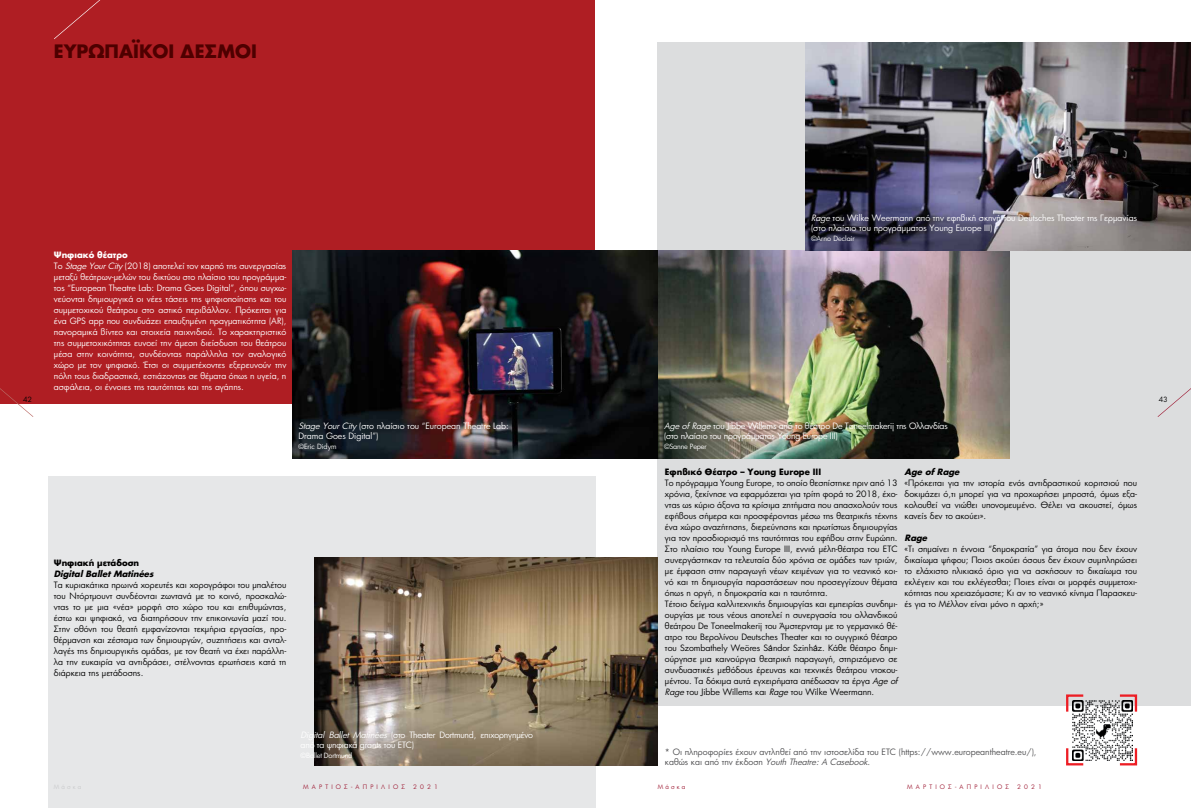
<style>
.page{position:relative;width:1191px;height:808px;background:#fff}
.page>*{position:absolute;margin:0;border:0;box-sizing:border-box;transform-origin:0 0}
.t1{font:700 18px "PF Futura Neu";color:#4e0000}
.t2{font:8.5px/11px "PF Futura Neu";color:#000;text-align:justify}
.t3{font:8.5px/11px "PF Futura Neu";color:#fff}
.t4{font:8.5px/10px "PF Futura Neu";letter-spacing:-.02em;color:#fff}
.t5{font:8.5px/10px "PF Futura Neu";color:#4d4d4f}
.t6{font:700 8.5px "PF Futura Neu";color:#000}
.t7{font:italic 700 8.5px "PF Futura Neu";color:#000}
.t8{font:7px "PF Futura Neu";letter-spacing:-.02em;color:#fff}
.t9{font:7px "PF Futura Neu";color:#fff}
.t10{font:7px "PF Futura Neu";color:#000}
.t11{font:6px "PF Futura Neu";letter-spacing:.53em;color:#9e1b34}
.s1{font-weight:700}
.s2{font-style:italic}
.s3{font-family:"Arial"}
</style>
<div class="page">
<div style="left:0;top:0;width:595px;height:404px;background:#af1e23"></div>
<div style="left:658px;top:43px;width:533px;height:663px;background:#dcddde"></div>
<div style="left:48px;top:476px;width:547px;height:332px;background:#e6e7e8"></div>
<svg style="left:1157px;top:388px;width:34px;height:29px"></svg>
<svg style="left:0;top:388px;width:33px;height:29px"></svg>
<img style="left:292px;top:250px;width:717px;height:208px">
<img style="left:805px;top:43px;width:386px;height:207px">
<svg style="left:54px;top:0;width:46px;height:39px"></svg>
<img style="left:314px;top:557px;width:344px;height:208px">
<svg style="left:1085px;top:700px;width:32px;height:1px"></svg>
<img style="left:1072px;top:701px;width:60px;height:59px">
<svg style="left:1066px;top:694px;width:19px;height:20px"></svg>
<svg style="left:1117px;top:694px;width:21px;height:20px"></svg>
<svg style="left:1117px;top:746px;width:21px;height:20px"></svg>
<svg style="left:1066px;top:746px;width:19px;height:20px"></svg>
<h1 class="t1" style="left:54px;top:39px;width:204px">ΕΥΡΩΠΑΪΚΟΙ ΔΕΣΜΟΙ</h1>
<p class="t3" style="left:54px;top:249px;width:234px"><span class="s1">Ψηφιακό θέατρο<br></span>Το <span class="s2">Stage YourCity</span> (2018) αποτελεί τον καρπό της συνεργασίας μεταξύ θεάτρων-μελών του δικτύου στο πλαίσιο του προγράμμα&shy;τος “European Theatre Lab: Drama Goes Digital”, όπου συγχω&shy;νεύονται δημιουργικά οι νέες τάσεις της ψηφιοποίησης και του συμμετοχικού θεάτρου στο αστικό περιβάλλον. Πρόκειται για ένα GPS app που συνδυάζει επαυξημένη πραγματικότητα (AR), πανοραμικά βίντεο και στοιχεία παιχνιδιού. Το χαρακτηριστικό της συμμετοχικότητας ευνοεί την άμεση διείσδυση του θεάτρου μέσα στην κοινότητα, συνδέοντας παράλληλα τον αναλογικό χώρο με τον ψηφιακό. Έτσι οι συμμετέχοντες εξερευνούν την πόλη τους διαδραστικά, εστιάζοντας σε θέματα όπως η υγεία, η ασφάλεια, οι έννοιες της ταυτότητας και της αγάπης.</p>
<p class="t3" style="left:811px;top:213px;width:327px;line-height:10px"><span class="s2">Rage</span> του Wilke Weermann από την εφηβική σκηνή του Deutsches Theater της Γερμανίας (στο πλαίσιο του προγράμματος Young Europe ΙΙΙ)</p>
<p class="t9" style="left:811px;top:234px;width:45px">©Arno Declair</p>
<p class="t10" style="left:23px;top:395px;width:10px">42</p>
<p class="t10" style="left:1158px;top:395px;width:10px">43</p>
<p class="t3" style="left:298px;top:421px;width:212px;line-height:10px"><span class="s2">Stage YourCity</span> (στο πλαίσιο του “European Theatre Lab:<br>Drama Goes Digital”)</p>
<p class="t9" style="left:298px;top:442px;width:40px">©Eric Didym</p>
<p class="t6" style="left:54px;top:557px;width:87px">Ψηφιακή μετάδοση</p>
<p class="t7" style="left:54px;top:568px;width:103px">Digital Ballet Matinées</p>
<p class="t2" style="left:54px;top:579px;width:234px">Τα κυριακάτικα πρωινά χορευτές και χορογράφοι του μπαλέτου του Ντόρτμουντ συνδέονται ζωντανά με το κοινό, προσκαλώ&shy;ντας το με μια «νέα» μορφή στο χώρο του και επιθυμώντας, έστω και ψηφιακά, να διατηρήσουν την επικοινωνία μαζί του.<br>Στην οθόνη του θεατή εμφανίζονται τεκμήρια εργασίας, προ&shy;θέρμανση και ζέσταμα των δημιουργών, συζητήσεις και ανταλ&shy;λαγές της δημιουργικής ομάδας, με τον θεατή να έχει παράλλη&shy;λα την ευκαιρία να αντιδράσει, στέλνοντας ερωτήσεις κατά τη διάρκεια της μετάδοσης.</p>
<p class="t4" style="left:664px;top:421px;width:285px"><span class="s2">Age ofRage</span> του Jibbe Willems από το θέατρο De Toneelmakerij της Ολλανδίας (στο πλαίσιο του προγράμματος Young Europe ΙΙΙ)</p>
<p class="t8" style="left:664px;top:442px;width:44px">©Sanne Peper</p>
<p class="t6" style="left:665px;top:466px;width:158px">Εφηβικό Θέατρο – Young Europe III</p>
<p class="t2" style="left:665px;top:477px;width:236px;text-align:left">Το πρόγραμμα Young Europe, το οποίο θεσπίστηκε πριν από 13 χρόνια, ξεκίνησε να εφαρμόζεται για τρίτη φορά το 2018, έχο&shy;ντας ως κύριο άξονα τα κρίσιμα ζητήματα που απασχολούν τους εφήβους σήμερα και προσφέροντας μέσω της θεατρικής τέχνης ένα χώρο αναζήτησης, διερεύνησης και πρωτίστως δημιουργίας για τον προσδιορισμό της ταυτότητας του εφήβου στην Ευρώπη.<br>Στο πλαίσιο του Young Europe III, εννιά μέλη-θέατρα του ETC συνεργάστηκαν τα τελευταία δύο χρόνια σε ομάδες των τριών, με έμφαση στην παραγωγή νέων κειμένων για το νεανικό κοι&shy;νό και τη δημιουργία παραστάσεων που προσεγγίζουν θέματα όπως η οργή, η δημοκρατία και η ταυτότητα.<br>Τέτοιο δείγμα καλλιτεχνικής δημιουργίας και εμπειρίας συνδημι&shy;ουργίας με τους νέους αποτελεί η συνεργασία του ολλανδικού θεάτρου De Toneelmakerij του Άμστερνταμ με το γερμανικό θέ&shy;ατρο του Βερολίνου Deutsches Theater και το ουγγρικό θέατρο του Szombathely Weöres S<span class="s3">á</span>ndor Szinh<span class="s3">á</span>z. Κάθε θέατρο δημι&shy;ούργησε μια καινούργια θεατρική παραγωγή, στηριζόμενο σε συνδυαστικές μεθόδους έρευνας και τεχνικές θεάτρου ντοκου&shy;μέντου. Τα δόκιμα αυτά εγχειρήματα απέδωσαν τα έργα <span class="s2">Age of Rage</span> του Jibbe Willems και <span class="s2">Rage</span> του Wilke Weermann.</p>
<p class="t7" style="left:904px;top:466px;width:59px">Age of Rage</p>
<p class="t2" style="left:904px;top:477px;width:234px">«Πρόκειται για την ιστορία ενός αντιδραστικού κοριτσιού που δοκιμάζει ό,τι μπορεί για να προχωρήσει μπροστά, όμως εξα&shy;κολουθεί να νιώθει υπονομευμένο. Θέλει να ακουστεί, όμως κανείς δεν το ακούει».</p>
<p class="t7" style="left:904px;top:532px;width:26px">Rage</p>
<p class="t2" style="left:904px;top:543px;width:234px">«Τι σημαίνει η έννοια “δημοκρατία” για άτομα που δεν έχουν δικαίωμα ψήφου; Ποιος ακούει όσους δεν έχουν συμπληρώσει το ελάχιστο ηλικιακό όριο για να ασκήσουν το δικαίωμα του εκλέγειν και του εκλέγεσθαι; Ποιες είναι οι μορφές συμμετοχι&shy;κότητας που χρειαζόμαστε; Κι αν το νεανικό κίνημα Παρασκευ&shy;ές για το Μέλλον είναι μόνο η αρχή;»</p>
<p class="t4" style="left:300px;top:730px;width:234px"><span class="s2">Digital Ballet Matinées</span> (στο Theater Dortmund, επιχορηγημένο από τα ψηφιακά grants του ETC)</p>
<p class="t8" style="left:300px;top:751px;width:53px">©Ballet Dortmund</p>
<p class="t5" style="left:665px;top:747px;width:373px">* Οι πληροφορίες έχουν αντληθεί από την ιστοσελίδα του ETC (https://www.europeantheatre.eu/), κα θ ώ ς κα ι α π ό τ η ν έ κδ ο σ η <span class="s2">Youth Theatre:A Casebook</span>.</p>
<p class="t11" style="left:303px;top:783px;width:103px">ΜΑΡΤΙΟΣ-ΑΠΡΙΛΙΟΣ</p>
<p class="t11" style="left:413px;top:783px;width:26px">2021</p>
<p class="t11" style="left:658px;top:783px;width:29px">Μάσκα</p>
<p class="t11" style="left:907px;top:783px;width:103px">ΜΑΡΤΙΟΣ-ΑΠΡΙΛΙΟΣ</p>
<p class="t11" style="left:1017px;top:783px;width:26px">2021</p>
</div>
